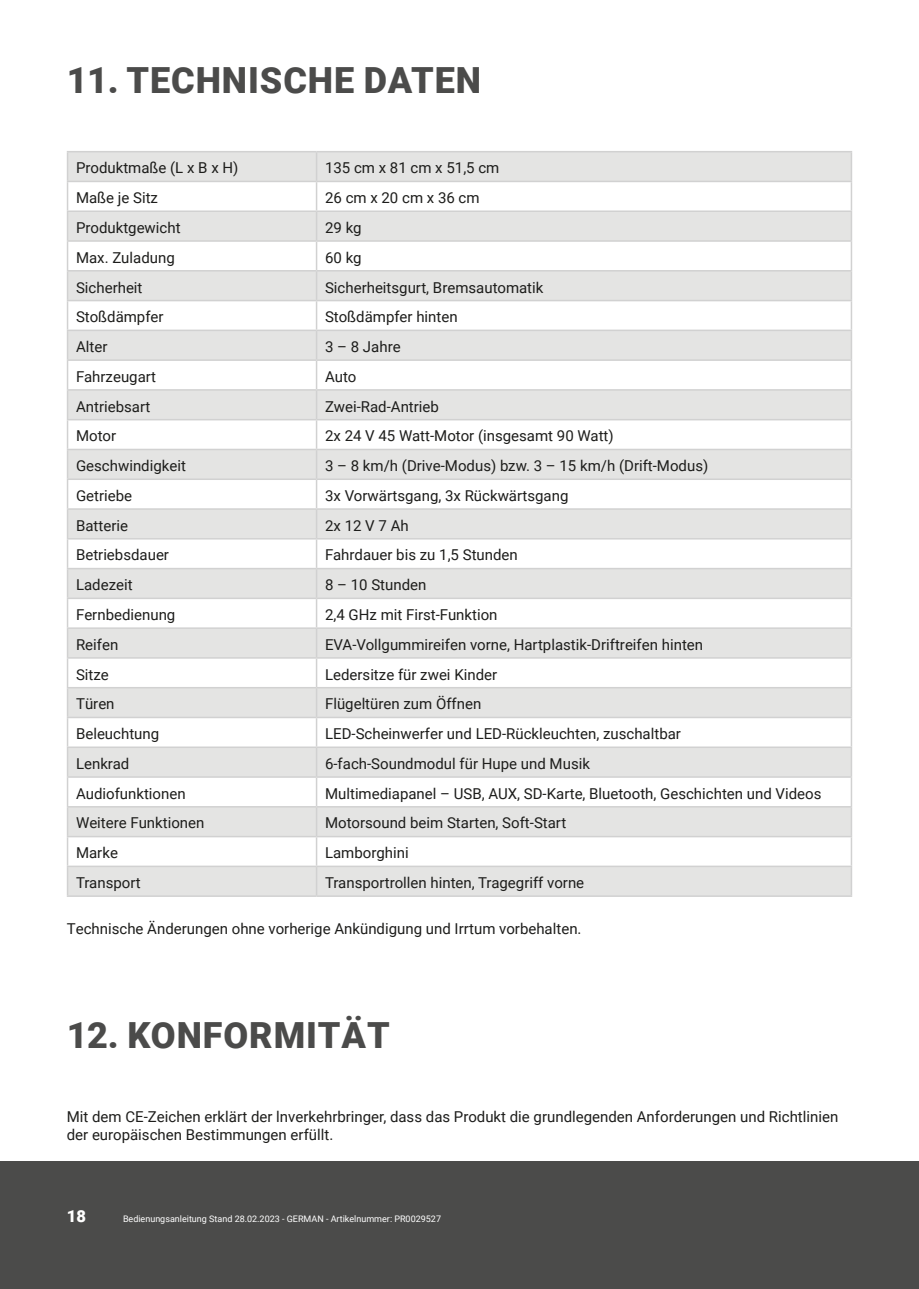
<style>
.page{position:relative;width:919px;height:1289px;background:#fff}
.page>*{position:absolute;margin:0;border:0;box-sizing:border-box;transform-origin:0 0}
.t1{font:900 36px "Roboto";letter-spacing:.025em;color:#4b4b4a}
.t2{font:900 16.5px "Roboto";color:#fff}
.t3{font:15px/18px "Roboto";color:#1d1d1b}
.t4{font:9px "Roboto";color:#fff}
</style>
<div class="page">
<div style="left:0;top:1161px;width:918px;height:127px;background:#4b4b4a"></div>
<svg style="left:68px;top:152px;width:782px;height:743px;fill:#e4e4e3"></svg>
<hr style="left:67px;top:151px;width:249px;height:1px;background:#d1d1d1">
<hr style="left:316px;top:151px;width:536px;height:1px;background:#d1d1d1">
<hr style="left:850px;top:152px;width:2px;height:29px;background:#d1d1d1">
<hr style="left:850px;top:182px;width:2px;height:28px;background:#d1d1d1">
<hr style="left:850px;top:212px;width:2px;height:28px;background:#d1d1d1">
<hr style="left:850px;top:242px;width:2px;height:28px;background:#d1d1d1">
<hr style="left:850px;top:271px;width:2px;height:29px;background:#d1d1d1">
<hr style="left:850px;top:301px;width:2px;height:28px;background:#d1d1d1">
<hr style="left:850px;top:331px;width:2px;height:28px;background:#d1d1d1">
<hr style="left:850px;top:361px;width:2px;height:28px;background:#d1d1d1">
<hr style="left:850px;top:390px;width:2px;height:29px;background:#d1d1d1">
<hr style="left:850px;top:420px;width:2px;height:28px;background:#d1d1d1">
<hr style="left:850px;top:450px;width:2px;height:28px;background:#d1d1d1">
<hr style="left:850px;top:480px;width:2px;height:28px;background:#d1d1d1">
<hr style="left:850px;top:510px;width:2px;height:28px;background:#d1d1d1">
<hr style="left:850px;top:539px;width:2px;height:29px;background:#d1d1d1">
<hr style="left:850px;top:569px;width:2px;height:28px;background:#d1d1d1">
<hr style="left:850px;top:599px;width:2px;height:28px;background:#d1d1d1">
<hr style="left:850px;top:629px;width:2px;height:28px;background:#d1d1d1">
<hr style="left:850px;top:658px;width:2px;height:29px;background:#d1d1d1">
<hr style="left:850px;top:688px;width:2px;height:28px;background:#d1d1d1">
<hr style="left:850px;top:718px;width:2px;height:28px;background:#d1d1d1">
<hr style="left:850px;top:748px;width:2px;height:28px;background:#d1d1d1">
<hr style="left:850px;top:777px;width:2px;height:29px;background:#d1d1d1">
<hr style="left:850px;top:807px;width:2px;height:28px;background:#d1d1d1">
<hr style="left:850px;top:837px;width:2px;height:28px;background:#d1d1d1">
<svg style="left:67px;top:152px;width:1px;height:743px"></svg>
<hr style="left:850px;top:867px;width:2px;height:28px;background:#d1d1d1">
<hr style="left:67px;top:181px;width:249px;height:1px;background:#d1d1d1">
<hr style="left:316px;top:181px;width:536px;height:1px;background:#d1d1d1">
<hr style="left:67px;top:210px;width:249px;height:2px;background:#d1d1d1">
<hr style="left:316px;top:210px;width:536px;height:2px;background:#d1d1d1">
<hr style="left:67px;top:240px;width:249px;height:2px;background:#d1d1d1">
<hr style="left:316px;top:240px;width:536px;height:2px;background:#d1d1d1">
<hr style="left:67px;top:270px;width:249px;height:1px;background:#d1d1d1">
<hr style="left:316px;top:270px;width:536px;height:1px;background:#d1d1d1">
<hr style="left:67px;top:300px;width:249px;height:1px;background:#d1d1d1">
<hr style="left:316px;top:300px;width:536px;height:1px;background:#d1d1d1">
<hr style="left:67px;top:329px;width:249px;height:2px;background:#d1d1d1">
<hr style="left:316px;top:329px;width:536px;height:2px;background:#d1d1d1">
<hr style="left:67px;top:359px;width:249px;height:2px;background:#d1d1d1">
<hr style="left:316px;top:359px;width:536px;height:2px;background:#d1d1d1">
<hr style="left:67px;top:389px;width:249px;height:1px;background:#d1d1d1">
<hr style="left:316px;top:389px;width:536px;height:1px;background:#d1d1d1">
<hr style="left:67px;top:419px;width:249px;height:1px;background:#d1d1d1">
<hr style="left:316px;top:419px;width:536px;height:1px;background:#d1d1d1">
<hr style="left:67px;top:448px;width:249px;height:2px;background:#d1d1d1">
<hr style="left:316px;top:448px;width:536px;height:2px;background:#d1d1d1">
<hr style="left:67px;top:478px;width:249px;height:2px;background:#d1d1d1">
<hr style="left:316px;top:478px;width:536px;height:2px;background:#d1d1d1">
<hr style="left:67px;top:508px;width:249px;height:2px;background:#d1d1d1">
<hr style="left:316px;top:508px;width:536px;height:2px;background:#d1d1d1">
<hr style="left:67px;top:538px;width:249px;height:1px;background:#d1d1d1">
<hr style="left:316px;top:538px;width:536px;height:1px;background:#d1d1d1">
<hr style="left:67px;top:568px;width:249px;height:1px;background:#d1d1d1">
<hr style="left:316px;top:568px;width:536px;height:1px;background:#d1d1d1">
<hr style="left:67px;top:597px;width:249px;height:2px;background:#d1d1d1">
<hr style="left:316px;top:597px;width:536px;height:2px;background:#d1d1d1">
<hr style="left:67px;top:627px;width:249px;height:2px;background:#d1d1d1">
<hr style="left:316px;top:627px;width:536px;height:2px;background:#d1d1d1">
<hr style="left:67px;top:657px;width:249px;height:1px;background:#d1d1d1">
<hr style="left:316px;top:657px;width:536px;height:1px;background:#d1d1d1">
<hr style="left:67px;top:687px;width:249px;height:1px;background:#d1d1d1">
<hr style="left:316px;top:687px;width:536px;height:1px;background:#d1d1d1">
<hr style="left:67px;top:716px;width:249px;height:2px;background:#d1d1d1">
<hr style="left:316px;top:716px;width:536px;height:2px;background:#d1d1d1">
<hr style="left:67px;top:746px;width:249px;height:2px;background:#d1d1d1">
<hr style="left:316px;top:746px;width:536px;height:2px;background:#d1d1d1">
<hr style="left:67px;top:776px;width:249px;height:1px;background:#d1d1d1">
<hr style="left:316px;top:776px;width:536px;height:1px;background:#d1d1d1">
<hr style="left:67px;top:806px;width:249px;height:1px;background:#d1d1d1">
<hr style="left:316px;top:806px;width:536px;height:1px;background:#d1d1d1">
<hr style="left:67px;top:835px;width:249px;height:2px;background:#d1d1d1">
<hr style="left:316px;top:835px;width:536px;height:2px;background:#d1d1d1">
<hr style="left:67px;top:865px;width:249px;height:2px;background:#d1d1d1">
<hr style="left:316px;top:865px;width:536px;height:2px;background:#d1d1d1">
<svg style="left:316px;top:152px;width:1px;height:743px"></svg>
<hr style="left:67px;top:895px;width:249px;height:1px;background:#d1d1d1">
<hr style="left:316px;top:895px;width:536px;height:1px;background:#d1d1d1">
<h1 class="t1" style="left:67px;top:54px;width:416px">11. TECHNISCHE DATEN</h1>
<p class="t3" style="left:76px;top:158px;width:164px">Produktmaße (L x B x H)</p>
<p class="t3" style="left:325px;top:158px;width:176px">135 cm x 81 cm x 51,5 cm</p>
<p class="t3" style="left:76px;top:188px;width:83px">Maße je Sitz</p>
<p class="t3" style="left:325px;top:188px;width:156px">26 cm x 20 cm x 36 cm</p>
<p class="t3" style="left:76px;top:218px;width:106px">Produktgewicht</p>
<p class="t3" style="left:325px;top:218px;width:38px">29 kg</p>
<p class="t3" style="left:76px;top:248px;width:100px">Max. Zuladung</p>
<p class="t3" style="left:325px;top:248px;width:38px">60 kg</p>
<p class="t3" style="left:76px;top:277px;width:68px">Sicherheit</p>
<p class="t3" style="left:325px;top:277px;width:220px">Sicherheitsgurt, Bremsautomatik</p>
<p class="t3" style="left:76px;top:307px;width:89px">Stoßdämpfer</p>
<p class="t3" style="left:325px;top:307px;width:134px">Stoßdämpfer hinten</p>
<p class="t3" style="left:76px;top:337px;width:33px">Alter</p>
<p class="t3" style="left:325px;top:337px;width:77px">3 – 8 Jahre</p>
<p class="t3" style="left:76px;top:367px;width:82px">Fahrzeugart</p>
<p class="t3" style="left:325px;top:367px;width:33px">Auto</p>
<p class="t3" style="left:76px;top:397px;width:76px">Antriebsart</p>
<p class="t3" style="left:325px;top:397px;width:115px">Zwei-Rad-Antrieb</p>
<p class="t3" style="left:76px;top:426px;width:42px">Motor</p>
<p class="t3" style="left:325px;top:426px;width:290px">2x 24 V 45 Watt-Motor (insgesamt 90 Watt)</p>
<p class="t3" style="left:76px;top:456px;width:111px">Geschwindigkeit</p>
<p class="t3" style="left:325px;top:456px;width:385px">3 – 8 km/h (Drive-Modus) bzw. 3 – 15 km/h (Drift-Modus)</p>
<p class="t3" style="left:76px;top:486px;width:58px">Getriebe</p>
<p class="t3" style="left:325px;top:486px;width:245px">3x Vorwärtsgang, 3x Rückwärtsgang</p>
<p class="t3" style="left:76px;top:516px;width:53px">Batterie</p>
<p class="t3" style="left:325px;top:516px;width:85px">2x 12 V 7 Ah</p>
<p class="t3" style="left:76px;top:545px;width:94px">Betriebsdauer</p>
<p class="t3" style="left:325px;top:545px;width:194px">Fahrdauer bis zu 1,5 Stunden</p>
<p class="t3" style="left:76px;top:575px;width:58px">Ladezeit</p>
<p class="t3" style="left:325px;top:575px;width:103px">8 – 10 Stunden</p>
<p class="t3" style="left:76px;top:605px;width:101px">Fernbedienung</p>
<p class="t3" style="left:325px;top:605px;width:174px">2,4 GHz mit First-Funktion</p>
<p class="t3" style="left:76px;top:635px;width:44px">Reifen</p>
<p class="t3" style="left:325px;top:635px;width:379px">EVA-Vollgummireifen vorne, Hartplastik-Driftreifen hinten</p>
<p class="t3" style="left:76px;top:664px;width:34px">Sitze</p>
<p class="t3" style="left:325px;top:664px;width:173px">Ledersitze für zwei Kinder</p>
<p class="t3" style="left:76px;top:694px;width:40px">Türen</p>
<p class="t3" style="left:325px;top:694px;width:158px">Flügeltüren zum Öffnen</p>
<p class="t3" style="left:76px;top:724px;width:85px">Beleuchtung</p>
<p class="t3" style="left:325px;top:724px;width:357px">LED-Scheinwerfer und LED-Rückleuchten, zuschaltbar</p>
<p class="t3" style="left:76px;top:754px;width:55px">Lenkrad</p>
<p class="t3" style="left:325px;top:754px;width:266px">6-fach-Soundmodul für Hupe und Musik</p>
<p class="t3" style="left:76px;top:783px;width:111px">Audiofunktionen</p>
<p class="t3" style="left:325px;top:783px;width:498px">Multimediapanel – USB, AUX, SD-Karte, Bluetooth, Geschichten und Videos</p>
<p class="t3" style="left:76px;top:813px;width:130px">Weitere Funktionen</p>
<p class="t3" style="left:325px;top:813px;width:243px">Motorsound beim Starten, Soft-Start</p>
<p class="t3" style="left:76px;top:843px;width:43px">Marke</p>
<p class="t3" style="left:325px;top:843px;width:85px">Lamborghini</p>
<p class="t3" style="left:76px;top:873px;width:66px">Transport</p>
<p class="t3" style="left:325px;top:873px;width:261px">Transportrollen hinten, Tragegriff vorne</p>
<p class="t3" style="left:67px;top:919px;width:516px">Technische Änderungen ohne vorherige Ankündigung und Irrtum vorbehalten.</p>
<h1 class="t1" style="left:67px;top:1010px;width:324px">12. KONFORMITÄT</h1>
<p class="t3" style="left:67px;top:1107px;width:773px">Mit dem CE-Zeichen erklärt der lnverkehrbringer, dass das Produkt die grundlegenden Anforderungen und Richtlinien der europäischen Bestimmungen erfüllt.</p>
<p class="t2" style="left:67px;top:1204px;width:21px">18</p>
<p class="t4" style="left:123px;top:1212px;width:319px">Bedienungsanleitung Stand 28.02.2023 - GERMAN - Artikelnummer: PR0029527</p>
</div>
